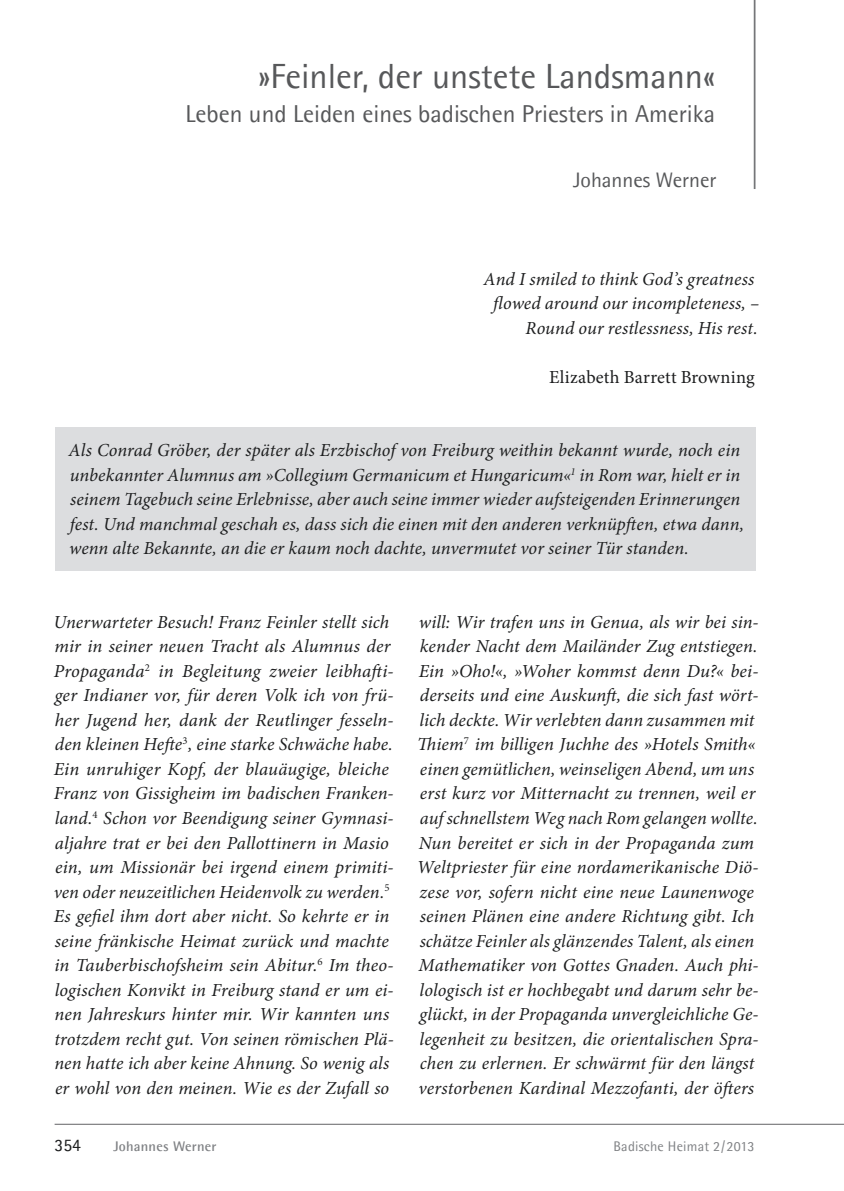
<style>
.page{position:relative;width:844px;height:1191px;background:#fff}
.page>*{position:absolute;margin:0;border:0;box-sizing:border-box;transform-origin:0 0}
.t1{font:35px "Agfa Rotis Semisans";color:#57585a}
.t2{font:24.5px "Agfa Rotis Semisans";color:#57585a}
.t3{font:21px "Agfa Rotis Semisans";color:#57585a}
.t4{font:italic 18.38px/24.5px "Minion Pro";letter-spacing:.005em;color:#1d1e1f}
.t5{font:18.38px "Minion Pro";letter-spacing:.015em;color:#1d1e1f}
.t6{font:17.5px "Agfa Rotis Semisans";color:#1d1e1f}
.t7{font:14px "Agfa Rotis Semisans";letter-spacing:.015em;color:#808285}
.t8{font:700 14px "Agfa Rotis Semisans";letter-spacing:.015em;color:#808285}
</style>
<div class="page">
<hr style="left:55px;top:1124px;width:788px;height:1px;background:#636366">
<hr style="left:753px;top:0;width:2px;height:189px;background:#757679">
<div style="left:55px;top:427px;width:700px;height:144px;background:#dcdddf"></div>
<p class="t1" style="left:258px;top:56px;width:458px">»Feinler, der unstete Landsmann«</p>
<p class="t2" style="left:185px;top:99px;width:531px">Leben und Leiden eines badischen Priesters in Amerika</p>
<p class="t3" style="left:573px;top:167px;width:145px">Johannes Werner</p>
<p class="t4" style="left:483px;top:268px;width:277px;text-align:right">And I smiled to think God’s greatness flowed around our incompleteness, –<br>Round our restlessness, His rest.</p>
<p class="t5" style="left:549px;top:369px;width:207px">Elizabeth Barrett Browning</p>
<p class="t4" style="left:69px;top:440px;width:677px">Als Conrad Gröber, der später als Erzbischof von Freiburg weithin bekannt wurde, noch ein unbekannter Alumnus am »Collegium Germanicum et Hungaricum«<sup>1</sup> in Rom war, hielt er in seinem Tagebuch seine Erlebnisse, aber auch seine immer wieder aufsteigenden Erinnerungen fest. Und manchmal geschah es, dass sich die einen mit den anderen verknüpften, etwa dann, wenn alte Bekannte, an die er kaum noch dachte, unvermutet vor seiner Tür standen.</p>
<p class="t4" style="left:53px;top:611px;width:342px">Unerwarteter Besuch! Franz Feinler stellt sich mir in seiner neuen Tracht als Alumnus der Propaganda<sup>2</sup> in Begleitung zweier leibhafti&shy;ger Indianer vor, für deren Volk ich von frü&shy;her Jugend her, dank der Reutlinger fesseln&shy;den kleinen Hefte<sup>3</sup>, eine starke Schwäche habe.<br>Ein unruhiger Kopf, der blauäugige, bleiche Franz von Gissigheim im badischen Franken&shy;land.<sup>4</sup> Schon vor Beendigung seiner Gymnasi&shy;aljahre trat er bei den Pallottinern in Masio ein, um Missionär bei irgend einem primiti&shy;ven oder neuzeitlichen Heidenvolk zu werden.<sup>5<br></sup>Es gefiel ihm dort aber nicht. So kehrte er in seine fränkische Heimat zurück und machte in Tauberbischofsheim sein Abitur.<sup>6</sup> Im theo&shy;logischen Konvikt in Freiburg stand er um ei&shy;nen Jahreskurs hinter mir. Wir kannten uns trotzdem recht gut. Von seinen römischen Plä&shy;nen hatte ich aber keine Ahnung. So wenig als er wohl von den meinen. Wie es der Zufall so</p>
<p class="t4" style="left:417px;top:611px;width:343px">will: Wir trafen uns in Genua, als wir bei sin&shy;kender Nacht dem Mailänder Zug entstiegen.<br>Ein »Oho!«, »Woher kommst denn Du?« bei&shy;derseits und eine Auskunft, die sich fast wört&shy;lich deckte. Wir verlebten dann zusammen mit Thiem<sup>7</sup> im billigen Juchhe des »Hotels Smith« einen gemütlichen, weinseligen Abend, um uns erst kurz vor Mitternacht zu trennen, weil er auf schnellstem Weg nach Rom gelangen wollte.<br>Nun bereitet er sich in der Propaganda zum Weltpriester für eine nordamerikanische Diö&shy;zese vor, sofern nicht eine neue Launenwoge seinen Plänen eine andere Richtung gibt. Ich schätze Feinler als glänzendes Talent, als einen Mathematiker von Gottes Gnaden. Auch phi&shy;lologisch ist er hochbegabt und darum sehr be&shy;glückt, in der Propaganda unvergleichliche Ge&shy;legenheit zu besitzen, die orientalischen Spra&shy;chen zu erlernen. Er schwärmt für den längst verstorbenen Kardinal Mezzofanti, der öfters</p>
<p class="t6" style="left:55px;top:1134px;width:28px">354</p>
<p class="t8" style="left:113px;top:1137px;width:104px">Johannes Werner</p>
<p class="t7" style="left:613px;top:1137px;width:142px">Badische Heimat 2 / 2013</p>
</div>
